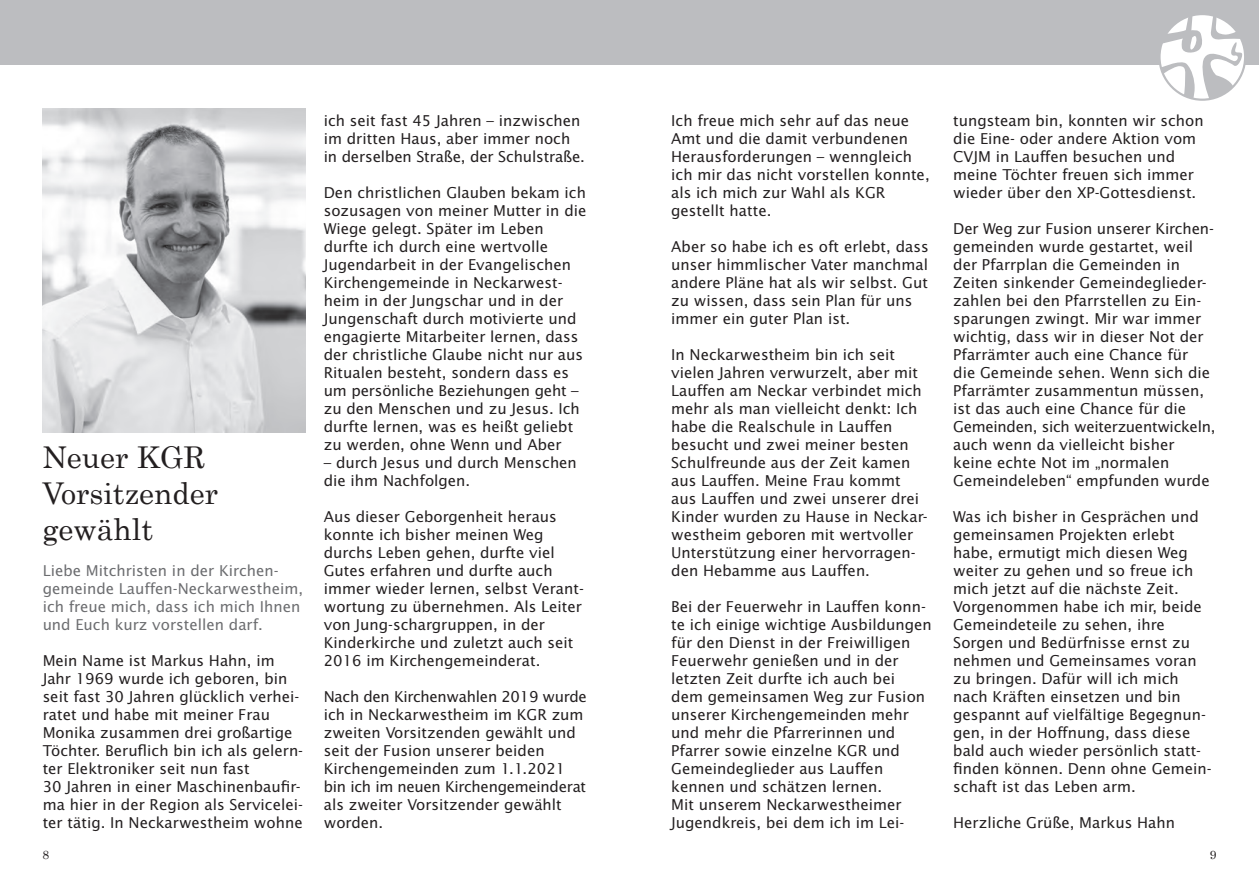
<style>
.page{position:relative;width:1259px;height:893px;background:#fff}
.page>*{position:absolute;margin:0;border:0;box-sizing:border-box;transform-origin:0 0}
.t1{font:30px/36px "Century";color:#231f20}
.t2{font:15px/18px "Lucida Sans Std";color:#231f20}
.t3{font:15px/18px "Lucida Sans Std";color:#6c6d70}
.t4{font:12px "Century";color:#231f20}
</style>
<div class="page">
<div style="left:0;top:0;width:1259px;height:65px;background:#bcbdc0"></div>
<svg style="left:1161px;top:16px;width:84px;height:84px"></svg>
<div style="left:1158px;top:13px;width:88px;height:88px;border:2px solid #bcbdc0;border-radius:50%"></div>
<img style="left:43px;top:108px;width:263px;height:324px">
<h1 class="t1" style="left:42px;top:437px;width:177px">Neuer KGR<br>Vorsitzender gewählt</h1>
<p class="t3" style="left:43px;top:562px;width:262px">Liebe Mitchristen in der Kirchen&shy;gemeinde Lauffen-Neckarwestheim, ich freue mich, dass ich mich Ihnen und Euch kurz vorstellen darf.</p>
<p class="t2" style="left:43px;top:652px;width:262px">Mein Name ist Markus Hahn, im Jahr 1969 wurde ich geboren, bin seit fast 30 Jahren glücklich verhei&shy;ratet und habe mit meiner Frau Monika zusammen drei großartige Töchter. Beruflich bin ich als gelern&shy;ter Elektroniker seit nun fast<br>30 Jahren in einer Maschinenbaufir&shy;ma hier in der Region als Servicelei&shy;ter tätig. In Neckarwestheim wohne</p>
<p class="t2" style="left:324px;top:112px;width:263px">ich seit fast 45 Jahren – inzwischen im dritten Haus, aber immer noch in derselben Straße, der Schulstraße.</p>
<p class="t2" style="left:324px;top:184px;width:264px">Den christlichen Glauben bekam ich sozusagen von meiner Mutter in die Wiege gelegt. Später im Leben durfte ich durch eine wertvolle Jugendarbeit in der Evangelischen Kirchengemeinde in Neckarwest&shy;heim in der Jungschar und in der Jungenschaft durch motivierte und engagierte Mitarbeiter lernen, dass der christliche Glaube nicht nur aus Ritualen besteht, sondern dass es um persönliche Beziehungen geht – zu den Menschen und zu Jesus. Ich durfte lernen, was es heißt geliebt zu werden, ohne Wenn und Aber</p>
<p class="t2" style="left:324px;top:454px;width:255px">– durch Jesus und durch Menschen die ihm Nachfolgen.</p>
<p class="t2" style="left:324px;top:508px;width:262px">Aus dieser Geborgenheit heraus konnte ich bisher meinen Weg durchs Leben gehen, durfte viel<br>Gutes erfahren und durfte auch immer wieder lernen, selbst Verant&shy;wortung zu übernehmen. Als Leiter von Jung-schargruppen, in der<br>Kinderkirche und zuletzt auch seit<br>2016 im Kirchengemeinderat.</p>
<p class="t2" style="left:324px;top:688px;width:265px">Nach den Kirchenwahlen 2019 wurde ich in Neckarwestheim im KGR zum zweiten Vorsitzenden gewählt und seit der Fusion unserer beiden<br>Kirchengemeinden zum 1.1.2021 bin ich im neuen Kirchengemeinderat als zweiter Vorsitzender gewählt worden.</p>
<p class="t2" style="left:671px;top:112px;width:260px">Ich freue mich sehr auf das neue<br>Amt und die damit verbundenen<br>Herausforderungen – wenngleich ich mir das nicht vorstellen konnte, als ich mich zur Wahl als KGR gestellt hatte.</p>
<p class="t2" style="left:671px;top:238px;width:259px">Aber so habe ich es oft erlebt, dass unser himmlischer Vater manchmal andere Pläne hat als wir selbst. Gut zu wissen, dass sein Plan für uns immer ein guter Plan ist.</p>
<p class="t2" style="left:671px;top:346px;width:258px">In Neckarwestheim bin ich seit vielen Jahren verwurzelt, aber mit<br>Lauffen am Neckar verbindet mich mehr als man vielleicht denkt: Ich habe die Realschule in Lauffen besucht und zwei meiner besten<br>Schulfreunde aus der Zeit kamen aus Lauffen. Meine Frau kommt aus Lauffen und zwei unserer drei<br>Kinder wurden zu Hause in Neckar&shy;westheim geboren mit wertvoller<br>Unterstützung einer hervorragen&shy;den Hebamme aus Lauffen.</p>
<p class="t2" style="left:671px;top:598px;width:262px">Bei der Feuerwehr in Lauffen konn&shy;te ich einige wichtige Ausbildungen für den Dienst in der Freiwilligen<br>Feuerwehr genießen und in der letzten Zeit durfte ich auch bei<br>dem gemeinsamen Weg zur Fusion unserer Kirchengemeinden mehr und mehr die Pfarrerinnen und<br>Pfarrer sowie einzelne KGR und<br>Gemeindeglieder aus Lauffen kennen und schätzen lernen.<br>Mit unserem Neckarwestheimer<br>Jugendkreis, bei dem ich im Lei-</p>
<p class="t2" style="left:953px;top:112px;width:252px">tungsteam bin, konnten wir schon die Eine- oder andere Aktion vom<br>CVJM in Lauffen besuchen und meine Töchter freuen sich immer wieder über den XP-Gottesdienst.</p>
<p class="t2" style="left:953px;top:220px;width:264px">Der Weg zur Fusion unserer Kirchen&shy;gemeinden wurde gestartet, weil der Pfarrplan die Gemeinden in Zeiten sinkender Gemeindeglieder&shy;zahlen bei den Pfarrstellen zu Ein&shy;sparungen zwingt. Mir war immer wichtig, dass wir in dieser Not der Pfarrämter auch eine Chance für<br>die Gemeinde sehen. Wenn sich die Pfarrämter zusammentun müssen, ist das auch eine Chance für die Gemeinden, sich weiterzuentwickeln, auch wenn da vielleicht bisher keine echte Not im „normalen Gemeindeleben“ empfunden wurde</p>
<p class="t2" style="left:953px;top:508px;width:260px">Was ich bisher in Gesprächen und gemeinsamen Projekten erlebt habe, ermutigt mich diesen Weg weiter zu gehen und so freue ich mich jetzt auf die nächste Zeit.<br>Vorgenommen habe ich mir, beide<br>Gemeindeteile zu sehen, ihre<br>Sorgen und Bedürfnisse ernst zu nehmen und Gemeinsames voran zu bringen. Dafür will ich mich nach Kräften einsetzen und bin gespannt auf vielfältige Begegnun&shy;gen, in der Hoffnung, dass diese bald auch wieder persönlich statt&shy;finden können. Denn ohne Gemein&shy;schaft ist das Leben arm.</p>
<p class="t2" style="left:953px;top:814px;width:223px">Herzliche Grüße, Markus Hahn</p>
<p class="t4" style="left:43px;top:845px;width:8px">8</p>
<p class="t4" style="left:1209px;top:845px;width:8px">9</p>
</div>
